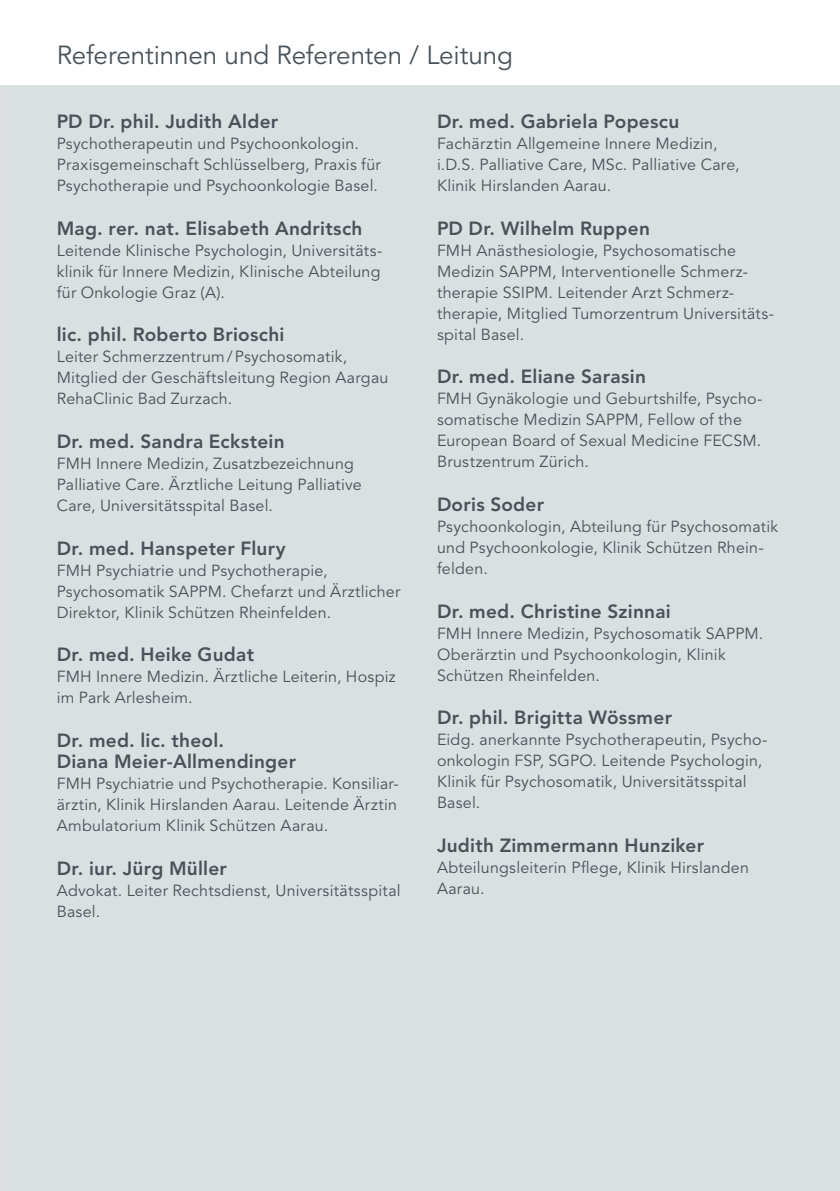
<style>
.page{position:relative;width:840px;height:1191px;background:#fff}
.page>*{position:absolute;margin:0;border:0;box-sizing:border-box;transform-origin:0 0}
.t1{font:26px "Avenir LT Std";letter-spacing:-.005em;color:#485258}
.t2{font:800 19px/21px "Avenir LT Std";letter-spacing:.015em;color:#485258}
.t3{font:16px/21px "Avenir LT Std";letter-spacing:.015em;color:#485258}
</style>
<div class="page">
<div style="left:0;top:85px;width:839px;height:1106px;background:#dadfe2"></div>
<hr style="left:839px;top:85px;width:1px;height:714px;background:#f5efdf">
<h1 class="t1" style="left:57px;top:40px;width:457px">Referentinnen und Referenten / Leitung</h1>
<p class="t2" style="left:57px;top:111px;width:223px">PD Dr. phil. Judith Alder</p>
<p class="t3" style="left:57px;top:133px;width:325px">Psychotherapeutin und Psychoonkologin.<br>Praxisgemeinschaft Schlüsselberg, Praxis für<br>Psychotherapie und Psychoonkologie Basel.</p>
<p class="t2" style="left:57px;top:217px;width:307px">Mag. rer. nat. Elisabeth Andritsch</p>
<p class="t3" style="left:57px;top:240px;width:326px;text-align:justify">Leitende Klinische Psychologin, Universitäts&shy;klinik für Innere Medizin, Klinische Abteilung für Onkologie Graz (A).</p>
<p class="t2" style="left:57px;top:324px;width:229px">lic. phil. Roberto Brioschi</p>
<p class="t3" style="left:57px;top:347px;width:333px">Leiter Schmerzzentrum/Psychosomatik,<br>Mitglied der Geschäftsleitung Region Aargau<br>RehaClinic Bad Zurzach.</p>
<p class="t2" style="left:57px;top:431px;width:229px">Dr. med. Sandra Eckstein</p>
<p class="t3" style="left:57px;top:453px;width:306px">FMH Innere Medizin, Zusatzbezeichnung<br>Palliative Care. Ärztliche Leitung Palliative<br>Care, Universitätsspital Basel.</p>
<p class="t2" style="left:57px;top:537px;width:230px">Dr. med. Hanspeter Flury</p>
<p class="t3" style="left:57px;top:560px;width:345px">FMH Psychiatrie und Psychotherapie,<br>Psychosomatik SAPPM. Chefarzt und Ärztlicher<br>Direktor, Klinik Schützen Rheinfelden.</p>
<p class="t2" style="left:57px;top:644px;width:199px">Dr. med. Heike Gudat</p>
<p class="t3" style="left:57px;top:667px;width:340px">FMH Innere Medizin. Ärztliche Leiterin, Hospiz im Park Arlesheim.</p>
<p class="t2" style="left:57px;top:730px;width:241px">Dr. med. lic. theol.<br>Diana Meier-Allmendinger</p>
<p class="t3" style="left:57px;top:773px;width:342px;text-align:justify">FMH Psychiatrie und Psychotherapie. Konsiliar&shy;ärztin, Klinik Hirslanden Aarau. Leitende Ärztin Ambulatorium Klinik Schützen Aarau.</p>
<p class="t2" style="left:57px;top:857px;width:172px">Dr. iur. Jürg Müller</p>
<p class="t3" style="left:57px;top:880px;width:345px">Advokat. Leiter Rechtsdienst, Universitätsspital<br>Basel.</p>
<p class="t2" style="left:437px;top:111px;width:244px">Dr. med. Gabriela Popescu</p>
<p class="t3" style="left:437px;top:133px;width:304px">Fachärztin Allgemeine Innere Medizin, i.D.S. Palliative Care, MSc. Palliative Care,<br>Klinik Hirslanden Aarau.</p>
<p class="t2" style="left:437px;top:217px;width:214px">PD Dr. Wilhelm Ruppen</p>
<p class="t3" style="left:437px;top:240px;width:338px">FMH Anästhesiologie, Psychosomatische Medizin SAPPM, Interventionelle Schmerz&shy;therapie SSIPM. Leitender Arzt Schmerz&shy;therapie, Mitglied Tumorzentrum Universitäts&shy;spital Basel.</p>
<p class="t2" style="left:437px;top:366px;width:210px">Dr. med. Eliane Sarasin</p>
<p class="t3" style="left:437px;top:389px;width:325px">FMH Gynäkologie und Geburtshilfe, Psycho&shy;somatische Medizin SAPPM, Fellow of the European Board of Sexual Medicine FECSM.<br>Brustzentrum Zürich.</p>
<p class="t2" style="left:437px;top:494px;width:109px">Doris Soder</p>
<p class="t3" style="left:437px;top:516px;width:342px">Psychoonkologin, Abteilung für Psychosomatik und Psychoonkologie, Klinik Schützen Rhein&shy;felden.</p>
<p class="t2" style="left:437px;top:600px;width:235px">Dr. med. Christine Szinnai</p>
<p class="t3" style="left:437px;top:623px;width:327px">FMH Innere Medizin, Psychosomatik SAPPM.<br>Oberärztin und Psychoonkologin, Klinik<br>Schützen Rheinfelden.</p>
<p class="t2" style="left:437px;top:707px;width:236px">Dr. phil. Brigitta Wössmer</p>
<p class="t3" style="left:437px;top:730px;width:331px">Eidg. anerkannte Psychotherapeutin, Psycho&shy;onkologin FSP, SGPO. Leitende Psychologin, Klinik für Psychosomatik, Universitätsspital Basel.</p>
<p class="t2" style="left:437px;top:835px;width:268px">Judith Zimmermann Hunziker</p>
<p class="t3" style="left:437px;top:857px;width:313px">Abteilungsleiterin Pflege, Klinik Hirslanden<br>Aarau.</p>
</div>
